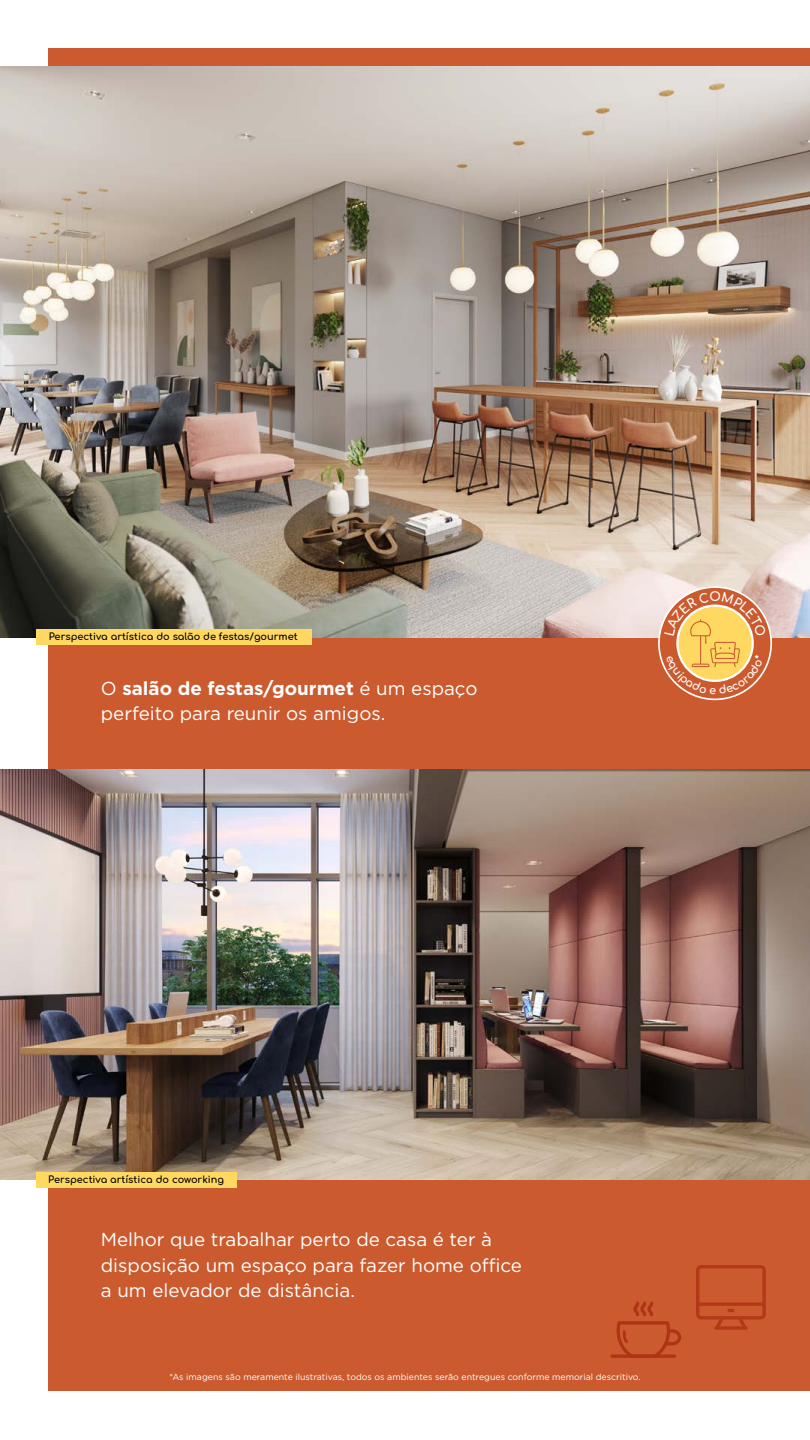
<style>
.page{position:relative;width:810px;height:1440px;background:#fff}
.page>*{position:absolute;margin:0;border:0;box-sizing:border-box;transform-origin:0 0}
.t1{font:18.75px/25.5px "Gotham";color:#fff}
.t2{font:700 9.75px "Comfortaa";color:#000}
.t3{font:8.77px "Gotham";color:#fff}
.s1{font-weight:700}
</style>
<div class="page">
<div style="left:49px;top:49px;width:761px;height:1342px;background:#cb5b2f"></div>
<img style="left:0;top:769px;width:810px;height:411px">
<img style="left:0;top:67px;width:810px;height:570px">
<div style="left:611px;top:1355px;width:65px;height:3px;border:1px solid #a6260d"></div>
<svg style="left:616px;top:1301px;width:65px;height:57px"></svg>
<div style="left:36px;top:629px;width:275px;height:16px;background:#ffd862"></div>
<div style="left:36px;top:1172px;width:200px;height:16px;background:#ffd862"></div>
<svg style="left:659px;top:587px;width:112px;height:112px"></svg>
<div style="left:658px;top:586px;width:114px;height:114px;border:2px solid #fff;border-radius:50%"></div>
<svg style="left:696px;top:1265px;width:70px;height:65px"></svg>
<svg style="left:664px;top:591px;width:102px;height:103px"></svg>
<p class="t2" style="left:49px;top:628px;width:250px">Perspectiva artística do salão de festas/gourmet</p>
<p class="t1" style="left:101px;top:675px;width:378px">O <span class="s1">salão de festas/gourmet</span> é um espaço perfeito para reunir os amigos.</p>
<p class="t2" style="left:48px;top:1171px;width:177px">Perspectiva artística do coworking</p>
<p class="t1" style="left:101px;top:1227px;width:423px">Melhor que trabalhar perto de casa é ter à disposição um espaço para fazer home office a um elevador de distância.</p>
<p class="t3" style="left:169px;top:1371px;width:473px">*As imagens são meramente ilustrativas, todos os ambientes serão entregues conforme memorial descritivo.</p>
</div>
